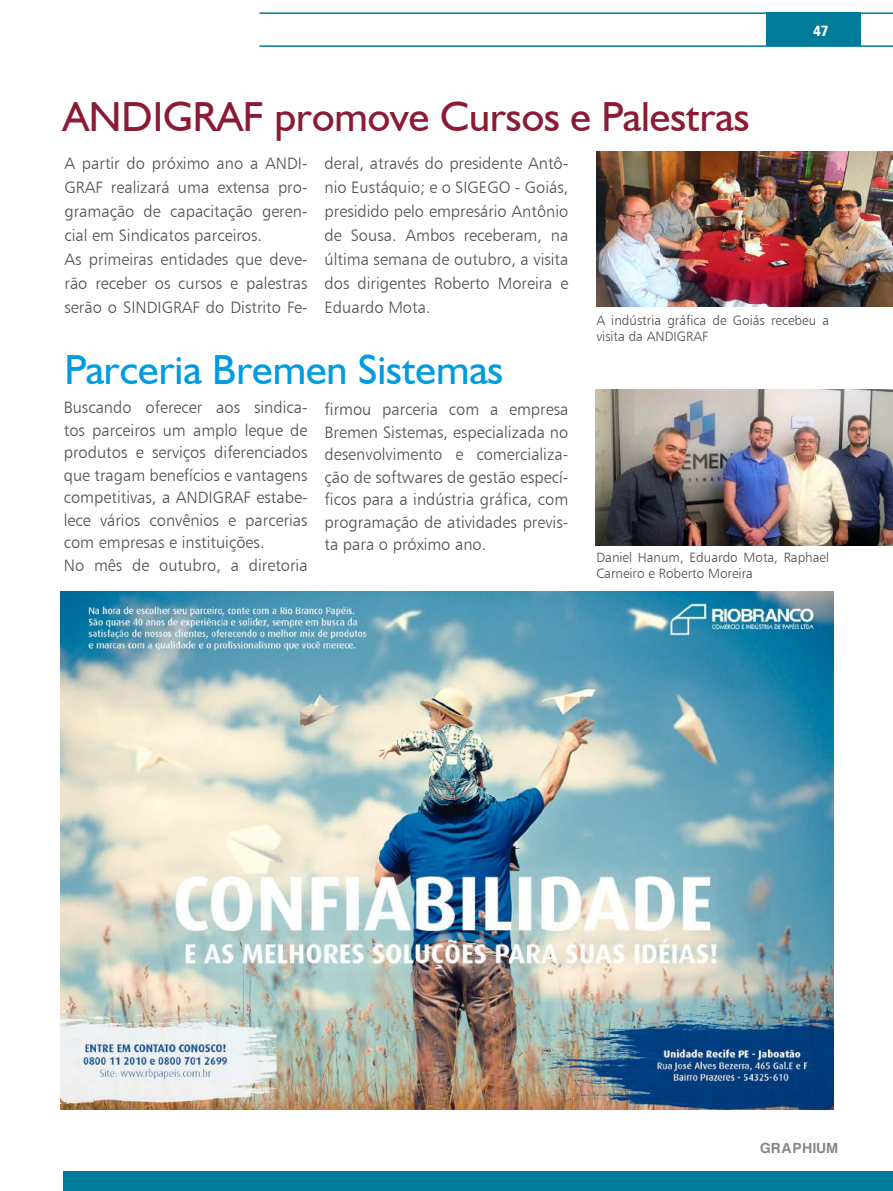
<style>
.page{position:relative;width:893px;height:1191px;background:#fff}
.page>*{position:absolute;margin:0;border:0;box-sizing:border-box;transform-origin:0 0}
.t1{font:42px "Humanist 521 BT";color:#8a1b32}
.t2{font:42px "Humanist 521 BT";color:#009cde}
.t3{font:16.5px/22.5px "Humanist 777 BT Light B";color:#4f4e50}
.t4{font:700 15px "Harabara";letter-spacing:.1em;color:#89878c}
.t5{font:15px "Humanist 777 BT Black Condensed B";color:#fff}
.t6{font:13.5px/16.5px "Humanist 777 BT Light B";color:#4f4e50}
</style>
<div class="page">
<div style="left:767px;top:12px;width:94px;height:34px;background:#007b99"></div>
<hr style="left:259px;top:12px;width:634px;height:2px;background:#007b99">
<hr style="left:259px;top:45px;width:634px;height:2px;background:#007b99">
<div style="left:63px;top:1171px;width:830px;height:20px;background:#007b99"></div>
<img style="left:60px;top:591px;width:773px;height:518px">
<img style="left:595px;top:390px;width:298px;height:155px">
<img style="left:596px;top:151px;width:297px;height:155px">
<p class="t5" style="left:813px;top:21px;width:17px">47</p>
<h1 class="t1" style="left:63px;top:91px;width:688px">ANDIGRAF promove Cursos e Palestras</h1>
<p class="t3" style="left:65px;top:151px;width:245px;line-height:24px">A partir do próximo ano a ANDI-<br>GRAF realizará uma extensa pro&shy;gramação de capacitação geren&shy;cial em Sindicatos parceiros.<br>As primeiras entidades que deve&shy;rão receber os cursos e palestras serão o SINDIGRAF do Distrito Fe-</p>
<p class="t3" style="left:325px;top:151px;width:245px;line-height:24px;text-align:justify">deral, através do presidente Antô&shy;nio Eustáquio; e o SIGEGO - Goiás, presidido pelo empresário Antônio de Sousa. Ambos receberam, na última semana de outubro, a visita dos dirigentes Roberto Moreira e Eduardo Mota.</p>
<p class="t6" style="left:596px;top:311px;width:234px">A indústria gráfica de Goiás recebeu a visita da ANDIGRAF</p>
<h1 class="t2" style="left:65px;top:344px;width:440px">Parceria Bremen Sistemas</h1>
<p class="t3" style="left:64px;top:396px;width:245px">Buscando oferecer aos sindica&shy;tos parceiros um amplo leque de produtos e serviços diferenciados que tragam benefícios e vantagens competitivas, a ANDIGRAF estabe&shy;lece vários convênios e parcerias com empresas e instituições.<br>No mês de outubro, a diretoria</p>
<p class="t3" style="left:325px;top:398px;width:245px;text-align:justify">firmou parceria com a empresa Bremen Sistemas, especializada no desenvolvimento e comercializa&shy;ção de softwares de gestão especí&shy;ficos para a indústria gráfica, com programação de atividades previs&shy;ta para o próximo ano.</p>
<p class="t6" style="left:596px;top:548px;width:234px">Daniel Hanum, Eduardo Mota, Raphael<br>Carneiro e Roberto Moreira</p>
<p class="t4" style="left:761px;top:1139px;width:79px">GRAPHIUM</p>
</div>
